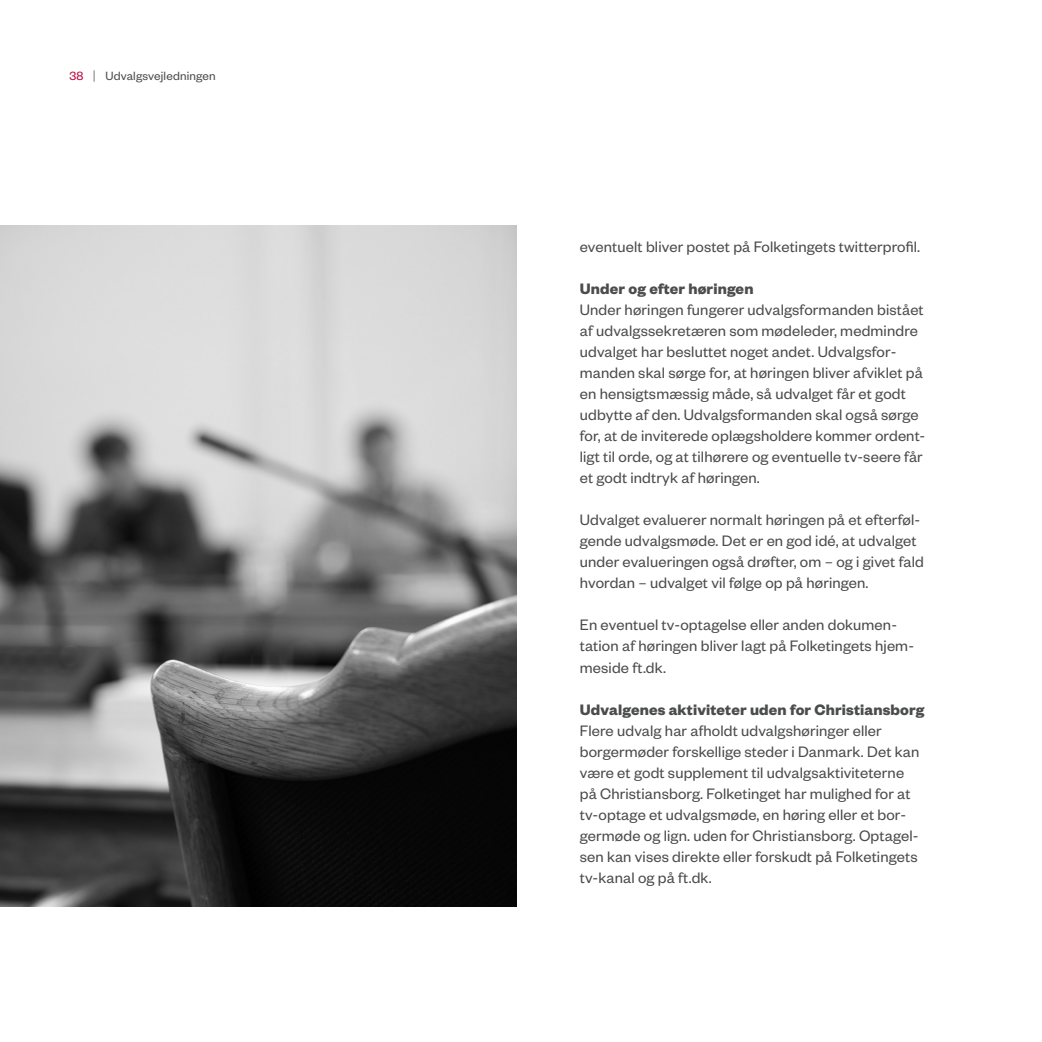
<style>
.page{position:relative;width:1042px;height:1042px;background:#fff}
.page>*{position:absolute;margin:0;border:0;box-sizing:border-box;transform-origin:0 0}
.Brødtekst_Founders_R{font:16.62px/21px "Founders Grotesk";letter-spacing:.01em;color:#4b4c4d}
.Brødtekst_Founders_R-2{font:700 16.62px "Founders Grotesk";letter-spacing:.01em;color:#4b4c4d}
.t1{font:13.12px "Founders Grotesk";letter-spacing:.015em;color:#4b4c4d}
.s1{color:#ba053d}
.s2{font-family:"Publico Headline";font-weight:700}
</style>
<div class="page">
<img style="left:0;top:226px;width:516px;height:680px">
<p class="t1" style="left:69px;top:68px;width:148px"><span class="s1">38</span> <span class="s2">|</span> Udvalgsvejledningen</p>
<p class="Brødtekst_Founders_R" style="left:580px;top:236px;width:342px">eventuelt bliver postet på Folketingets twitterprofil.</p>
<p class="Brødtekst_Founders_R-2" style="left:580px;top:278px;width:175px">Under og efter høringen</p>
<p class="Brødtekst_Founders_R" style="left:580px;top:299px;width:347px">Under høringen fungerer udvalgsformanden bistået af udvalgssekretæren som mødeleder, medmindre udvalget har besluttet noget andet. Udvalgsfor&shy;manden skal sørge for, at høringen bliver afviklet på en hensigtsmæssig måde, så udvalget får et godt udbytte af den. Udvalgsformanden skal også sørge for, at de inviterede oplægsholdere kommer ordent&shy;ligt til orde, og at tilhørere og eventuelle tv-seere får et godt indtryk af høringen.</p>
<p class="Brødtekst_Founders_R" style="left:580px;top:509px;width:346px">Udvalget evaluerer normalt høringen på et efterføl&shy;gende udvalgsmøde. Det er en god idé, at udvalget under evalueringen også drøfter, om – og i givet fald hvordan – udvalget vil følge op på høringen.</p>
<p class="Brødtekst_Founders_R" style="left:580px;top:614px;width:336px">En eventuel tv-optagelse eller anden dokumen&shy;tation af høringen bliver lagt på Folketingets hjem&shy;meside ft.dk.</p>
<p class="Brødtekst_Founders_R-2" style="left:580px;top:698px;width:346px">Udvalgenes aktiviteter uden for Christiansborg</p>
<p class="Brødtekst_Founders_R" style="left:580px;top:719px;width:341px">Flere udvalg har afholdt udvalgshøringer eller borgermøder forskellige steder i Danmark. Det kan være et godt supplement til udvalgsaktiviteterne på Christiansborg. Folketinget har mulighed for at tv-optage et udvalgsmøde, en høring eller et bor&shy;germøde og lign. uden for Christiansborg. Optagel&shy;sen kan vises direkte eller forskudt på Folketingets tv-kanal og på ft.dk.</p>
</div>
